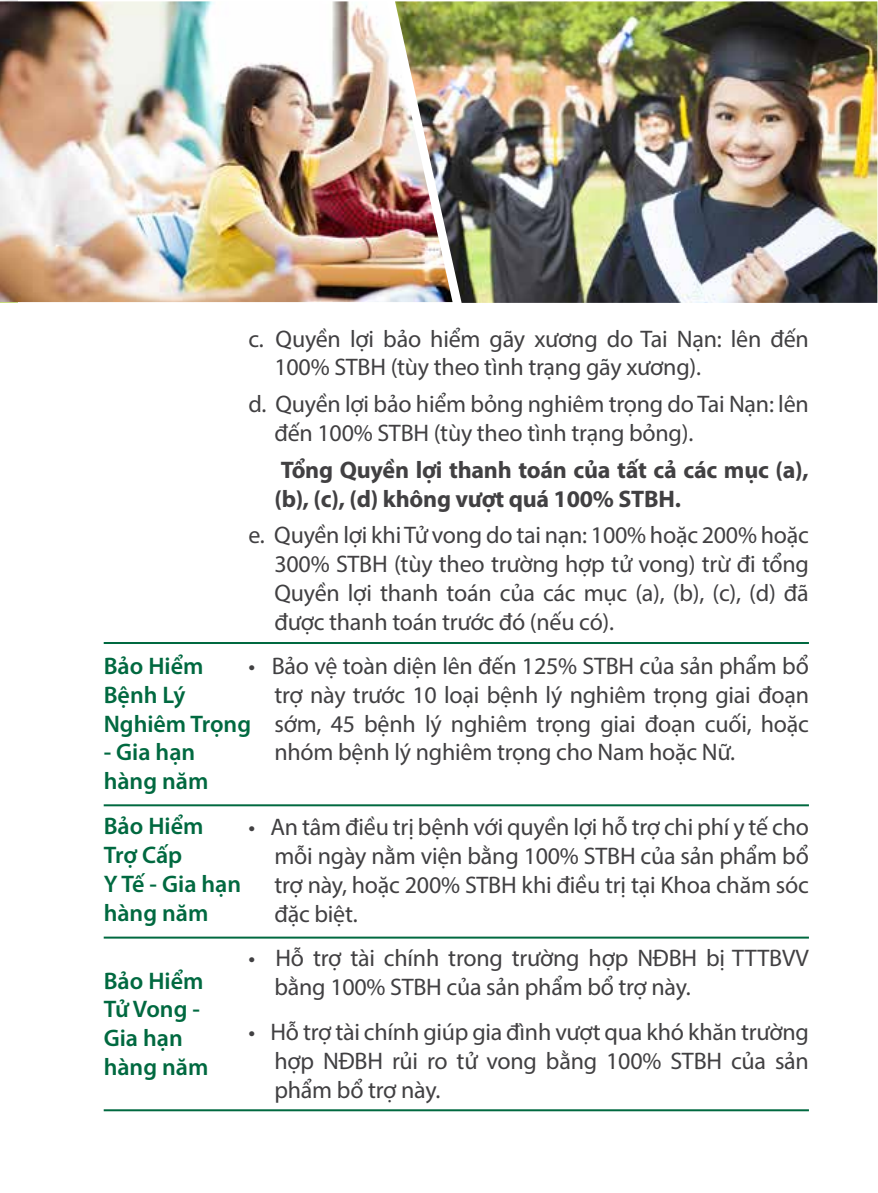
<style>
.page{position:relative;width:878px;height:1193px;background:#fff}
.page>*{position:absolute;margin:0;border:0;box-sizing:border-box;transform-origin:0 0}
.t1{font:24px/28.8px "Myriad Pro";letter-spacing:-.01em;color:#414042;text-align:justify}
.t2{font:600 24px/28.8px "Myriad Pro";color:#006940}
.t3{font:700 24px/28.8px "Myriad Pro";letter-spacing:-.01em;color:#414042}
</style>
<div class="page">
<img style="left:0;top:1px;width:395px;height:301px">
<img style="left:395px;top:1px;width:482px;height:302px">
<hr style="left:104px;top:642px;width:704px;height:2px;background:#006940">
<hr style="left:104px;top:804px;width:704px;height:2px;background:#006940">
<hr style="left:104px;top:936px;width:704px;height:2px;background:#006940">
<hr style="left:104px;top:1109px;width:704px;height:2px;background:#006940">
<p class="t1" style="left:274px;top:324px;width:535px;text-indent:-26px">c. Quyền lợi bảo hiểm gãy xương do Tai Nạn: lên đến<br>100% STBH (tùy theo tình trạng gãy xương).</p>
<p class="t1" style="left:274px;top:389px;width:535px;text-indent:-26px">d. Quyền lợi bảo hiểm bỏng nghiêm trọng do Tai Nạn: lên đến 100% STBH (tùy theo tình trạng bỏng).</p>
<p class="t3" style="left:274px;top:454px;width:535px">Tổng Quyền lợi thanh toán của tất cả các mục (a), (b), (c), (d) không vượt quá 100% STBH.</p>
<p class="t1" style="left:274px;top:520px;width:536px;text-indent:-26px">e. Quyền lợi khi Tử vong do tai nạn: 100% hoặc 200% hoặc 300% STBH (tùy theo trường hợp tử vong) trừ đi tổng Quyền lợi thanh toán của các mục (a), (b), (c), (d) đã được thanh toán trước đó (nếu có).</p>
<p class="t1" style="left:274px;top:651px;width:536px;text-indent:-26px">• Bảo vệ toàn diện lên đến 125% STBH của sản phẩm bổ trợ này trước 10 loại bệnh lý nghiêm trọng giai đoạn sớm, 45 bệnh lý nghiêm trọng giai đoạn cuối, hoặc nhóm bệnh lý nghiêm trọng cho Nam hoặc Nữ.</p>
<p class="t2" style="left:104px;top:651px;width:149px">Bảo Hiểm<br>Bệnh Lý<br>Nghiêm Trọng</p>
<p class="t2" style="left:104px;top:737px;width:106px">- Gia hạn hàng năm</p>
<p class="t2" style="left:104px;top:811px;width:139px">Bảo Hiểm<br>Trợ Cấp<br>Y Tế - Gia hạn hàng năm</p>
<p class="t1" style="left:274px;top:812px;width:536px;text-indent:-26px">• An tâm điều trị bệnh với quyền lợi hỗ trợ chi phí y tế cho mỗi ngày nằm viện bằng 100% STBH của sản phẩm bổ trợ này, hoặc 200% STBH khi điều trị tại Khoa chăm sóc đặc biệt.</p>
<p class="t1" style="left:274px;top:943px;width:536px;text-indent:-26px">• Hỗ trợ tài chính trong trường hợp NĐBH bị TTTBVV bằng 100% STBH của sản phẩm bổ trợ này.</p>
<p class="t1" style="left:274px;top:1017px;width:536px;text-indent:-26px">• Hỗ trợ tài chính giúp gia đình vượt qua khó khăn trường hợp NĐBH rủi ro tử vong bằng 100% STBH của sản phẩm bổ trợ này.</p>
<p class="t2" style="left:104px;top:965px;width:106px">Bảo Hiểm<br>Tử Vong -<br>Gia hạn hàng năm</p>
</div>
